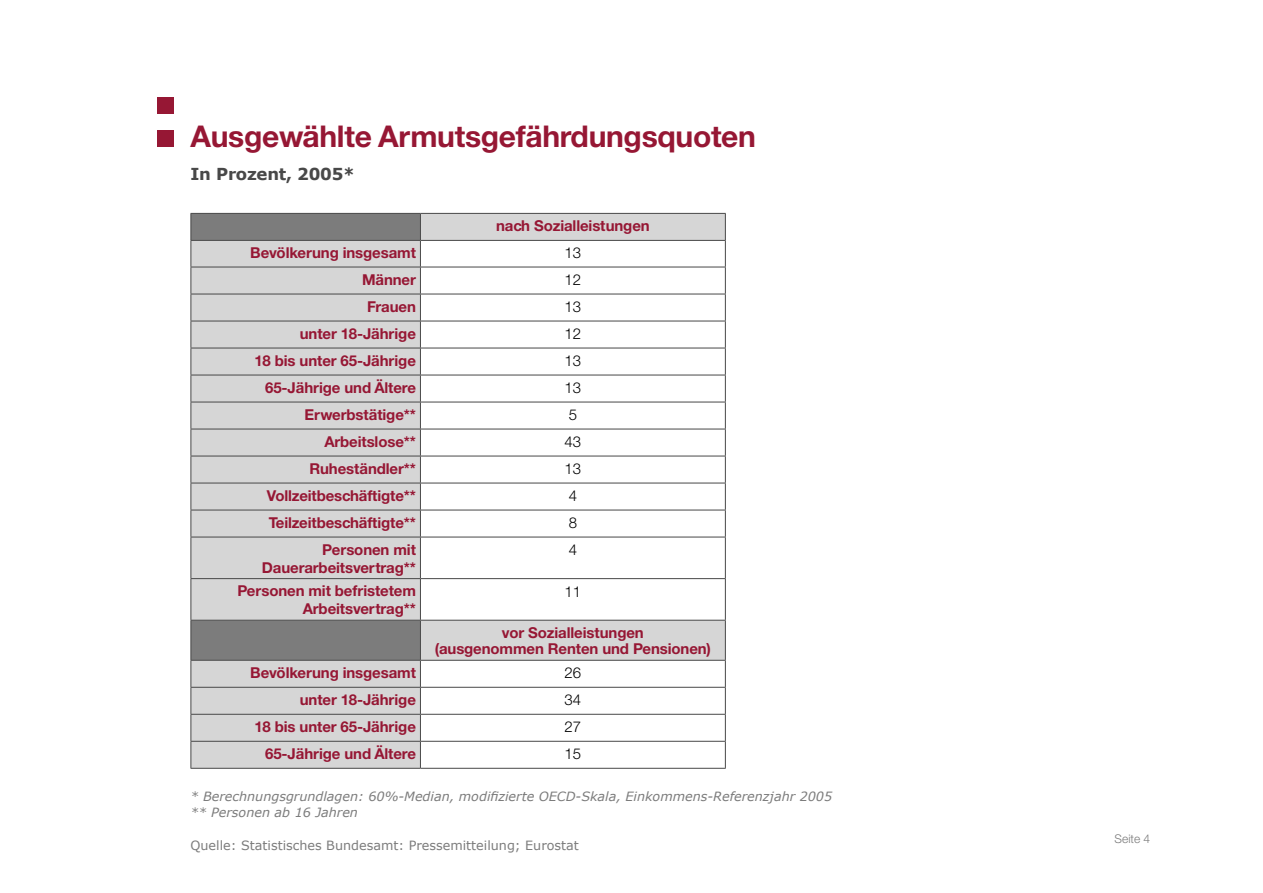
<style>
.page{position:relative;width:1263px;height:893px;background:#fff}
.page>*{position:absolute;margin:0;border:0;box-sizing:border-box;transform-origin:0 0}
.t1{font:700 30px "Helvetica Neue CE";letter-spacing:-.01em;color:#961734}
.t2{font:700 16.5px "Verdana";letter-spacing:-.015em;color:#484848}
.t3{font:700 15px/18px "Helvetica Neue CE";letter-spacing:-.01em;color:#961734;text-align:right}
.t4{font:300 15px "Helvetica Neue CE";color:#000}
.t5{font:italic 12.75px/16.5px "Verdana";color:#7c7c7c}
.t6{font:12.75px "Verdana";color:#7c7c7c}
.t7{font:300 12px "Helvetica Neue CE";color:#7c7c7c}
</style>
<div class="page">
<div style="left:158px;top:98px;width:16px;height:16px;background:#961734"></div>
<div style="left:158px;top:130px;width:16px;height:17px;background:#961734"></div>
<svg style="left:191px;top:214px;width:534px;height:554px"></svg>
<hr style="left:190px;top:213px;width:230px;height:1px;background:#484848">
<hr style="left:190px;top:240px;width:230px;height:1px;background:#484848">
<hr style="left:420px;top:213px;width:306px;height:1px;background:#484848">
<hr style="left:420px;top:240px;width:306px;height:1px;background:#484848">
<hr style="left:420px;top:267px;width:306px;height:1px;background:#484848">
<hr style="left:420px;top:294px;width:306px;height:1px;background:#484848">
<hr style="left:420px;top:321px;width:306px;height:1px;background:#484848">
<hr style="left:420px;top:348px;width:306px;height:1px;background:#484848">
<svg style="left:725px;top:214px;width:1px;height:323px"></svg>
<hr style="left:725px;top:537px;width:1px;height:41px;background:#484848">
<hr style="left:725px;top:579px;width:1px;height:41px;background:#484848">
<svg style="left:725px;top:661px;width:1px;height:107px"></svg>
<hr style="left:190px;top:267px;width:230px;height:1px;background:#484848">
<hr style="left:190px;top:294px;width:230px;height:1px;background:#484848">
<hr style="left:190px;top:321px;width:230px;height:1px;background:#484848">
<hr style="left:190px;top:348px;width:230px;height:1px;background:#484848">
<hr style="left:190px;top:375px;width:230px;height:1px;background:#484848">
<hr style="left:190px;top:402px;width:230px;height:1px;background:#484848">
<hr style="left:190px;top:429px;width:230px;height:1px;background:#484848">
<hr style="left:190px;top:456px;width:230px;height:1px;background:#484848">
<hr style="left:190px;top:483px;width:230px;height:1px;background:#484848">
<hr style="left:190px;top:510px;width:230px;height:1px;background:#484848">
<svg style="left:190px;top:214px;width:1px;height:323px"></svg>
<svg style="left:420px;top:214px;width:1px;height:323px"></svg>
<hr style="left:190px;top:537px;width:230px;height:1px;background:#484848">
<hr style="left:190px;top:537px;width:1px;height:41px;background:#484848">
<hr style="left:420px;top:537px;width:1px;height:41px;background:#484848">
<hr style="left:190px;top:578px;width:230px;height:1px;background:#484848">
<hr style="left:190px;top:579px;width:1px;height:41px;background:#484848">
<hr style="left:420px;top:579px;width:1px;height:41px;background:#484848">
<hr style="left:190px;top:620px;width:230px;height:1px;background:#484848">
<hr style="left:190px;top:621px;width:1px;height:39px;background:#484848">
<hr style="left:420px;top:620px;width:306px;height:1px;background:#484848">
<hr style="left:420px;top:621px;width:1px;height:39px;background:#484848">
<hr style="left:725px;top:621px;width:1px;height:39px;background:#484848">
<hr style="left:190px;top:660px;width:230px;height:1px;background:#484848">
<hr style="left:190px;top:687px;width:230px;height:1px;background:#484848">
<hr style="left:190px;top:714px;width:230px;height:1px;background:#484848">
<hr style="left:190px;top:741px;width:230px;height:1px;background:#484848">
<svg style="left:190px;top:661px;width:1px;height:107px"></svg>
<svg style="left:420px;top:661px;width:1px;height:107px"></svg>
<hr style="left:190px;top:768px;width:230px;height:1px;background:#484848">
<hr style="left:420px;top:768px;width:306px;height:1px;background:#484848">
<hr style="left:420px;top:375px;width:306px;height:1px;background:#484848">
<hr style="left:420px;top:402px;width:306px;height:1px;background:#484848">
<hr style="left:420px;top:429px;width:306px;height:1px;background:#484848">
<hr style="left:420px;top:456px;width:306px;height:1px;background:#484848">
<hr style="left:420px;top:483px;width:306px;height:1px;background:#484848">
<hr style="left:420px;top:510px;width:306px;height:1px;background:#484848">
<hr style="left:420px;top:537px;width:306px;height:1px;background:#484848">
<hr style="left:420px;top:578px;width:306px;height:1px;background:#484848">
<hr style="left:420px;top:687px;width:306px;height:1px;background:#484848">
<hr style="left:420px;top:714px;width:306px;height:1px;background:#484848">
<hr style="left:420px;top:741px;width:306px;height:1px;background:#484848">
<hr style="left:420px;top:660px;width:306px;height:1px;background:#484848">
<h1 class="t1" style="left:190px;top:117px;width:567px">Ausgewählte Armutsgefährdungsquoten</h1>
<p class="t2" style="left:190px;top:163px;width:166px">In Prozent, 2005*</p>
<p class="t3" style="left:496px;top:217px;width:155px">nach Sozialleistungen</p>
<p class="t3" style="left:250px;top:243px;width:167px">Bevölkerung insgesamt</p>
<p class="t4" style="left:565px;top:243px;width:18px">13</p>
<p class="t3" style="left:362px;top:270px;width:55px">Männer</p>
<p class="t4" style="left:565px;top:270px;width:18px">12</p>
<p class="t3" style="left:367px;top:297px;width:50px">Frauen</p>
<p class="t4" style="left:565px;top:297px;width:18px">13</p>
<p class="t3" style="left:300px;top:324px;width:118px">unter 18-Jährige</p>
<p class="t4" style="left:565px;top:324px;width:18px">12</p>
<p class="t3" style="left:255px;top:351px;width:163px">18 bis unter 65-Jährige</p>
<p class="t4" style="left:565px;top:351px;width:18px">13</p>
<p class="t3" style="left:265px;top:378px;width:152px">65-Jährige und Ältere</p>
<p class="t4" style="left:565px;top:378px;width:18px">13</p>
<p class="t3" style="left:305px;top:405px;width:113px">Erwerbstätige**</p>
<p class="t4" style="left:569px;top:405px;width:10px">5</p>
<p class="t3" style="left:324px;top:432px;width:93px">Arbeitslose**</p>
<p class="t4" style="left:565px;top:432px;width:18px">43</p>
<p class="t3" style="left:309px;top:459px;width:108px">Ruheständler**</p>
<p class="t4" style="left:565px;top:459px;width:18px">13</p>
<p class="t3" style="left:267px;top:486px;width:151px">Vollzeitbeschäftigte**</p>
<p class="t4" style="left:569px;top:486px;width:10px">4</p>
<p class="t3" style="left:269px;top:513px;width:148px">Teilzeitbeschäftigte**</p>
<p class="t4" style="left:569px;top:513px;width:10px">8</p>
<p class="t3" style="left:262px;top:540px;width:155px">Personen mit<br>Dauerarbeitsvertrag**</p>
<p class="t4" style="left:569px;top:540px;width:10px">4</p>
<p class="t3" style="left:237px;top:582px;width:180px">Personen mit befristetem<br>Arbeitsvertrag**</p>
<p class="t4" style="left:565px;top:582px;width:18px">11</p>
<p class="t3" style="left:435px;top:624px;width:278px;line-height:16.5px;text-align:center">vor Sozialleistungen<br>(ausgenommen Renten und Pensionen)</p>
<p class="t3" style="left:250px;top:664px;width:167px">Bevölkerung insgesamt</p>
<p class="t4" style="left:565px;top:664px;width:18px">26</p>
<p class="t3" style="left:300px;top:691px;width:118px">unter 18-Jährige</p>
<p class="t4" style="left:565px;top:691px;width:18px">34</p>
<p class="t3" style="left:255px;top:718px;width:163px">18 bis unter 65-Jährige</p>
<p class="t4" style="left:565px;top:718px;width:18px">27</p>
<p class="t3" style="left:265px;top:745px;width:152px">65-Jährige und Ältere</p>
<p class="t4" style="left:565px;top:745px;width:18px">15</p>
<p class="t5" style="left:190px;top:788px;width:643px">* Berechnungsgrundlagen: 60%-Median, modifizierte OECD-Skala, Einkommens-Referenzjahr 2005 ** Personen ab 16 Jahren</p>
<p class="t6" style="left:190px;top:837px;width:390px">Quelle: Statistisches Bundesamt: Pressemitteilung; Eurostat</p>
<p class="t7" style="left:1114px;top:831px;width:37px">Seite 4</p>
</div>
